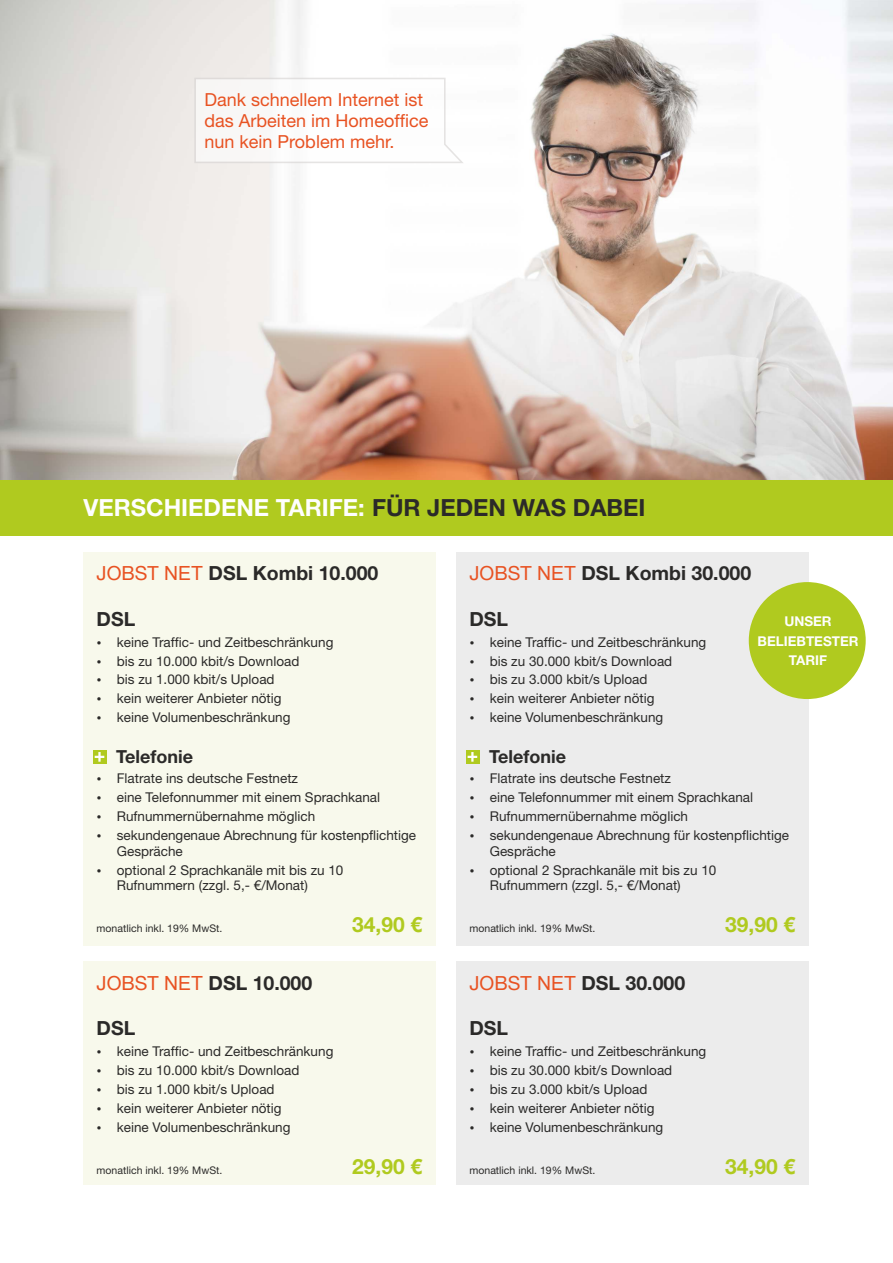
<style>
.page{position:relative;width:893px;height:1263px;background:#fff}
.page>*{position:absolute;margin:0;border:0;box-sizing:border-box;transform-origin:0 0}
.t1{font:700 23.7px "Helvetica Neue LT Pro";color:#fefefe}
.t2{font:700 21px "Helvetica Neue LT Pro";color:#b0ca1f}
.t3{font:700 19.5px "Helvetica Neue LT Pro";color:#2b2a29}
.t4{font:18px/21px "Helvetica Neue LT Pro";color:#e85222}
.t5{font:700 18px "Helvetica Neue LT Pro";color:#2b2a29}
.t6{font:13.5px/18.9px "Helvetica Neue LT Pro";color:#2b2a29}
.t7{font:700 13.5px/19.4px "Helvetica Neue LT Pro";color:#fefefe;text-align:center}
.t8{font:10.5px "Helvetica Neue LT Pro";color:#2b2a29}
.s1{color:#2b2a29}
.s2{font-weight:400;color:#e85222}
.s3{font-family:"Arial";font-weight:400;color:#e85222}
</style>
<div class="page">
<img style="left:0;top:0;width:892px;height:480px">
<div style="left:0;top:480px;width:893px;height:55px;background:#b0ca1f"></div>
<svg style="left:194px;top:78px;width:270px;height:85px"></svg>
<div style="left:84px;top:552px;width:352px;height:394px;background:#f8f9ec"></div>
<svg style="left:93px;top:750px;width:13px;height:13px"></svg>
<svg style="left:95px;top:752px;width:9px;height:10px"></svg>
<div style="left:457px;top:552px;width:352px;height:394px;background:#ececec"></div>
<svg style="left:466px;top:750px;width:13px;height:13px"></svg>
<svg style="left:468px;top:752px;width:9px;height:10px"></svg>
<div style="left:749px;top:582px;width:117px;height:117px;background:#b0ca1f;border-radius:50%"></div>
<div style="left:84px;top:961px;width:352px;height:224px;background:#f8f9ec"></div>
<div style="left:457px;top:961px;width:352px;height:224px;background:#ececec"></div>
<hr style="left:892px;top:0;width:1px;height:481px;background:#ececec">
<hr style="left:892px;top:480px;width:1px;height:56px;background:#b0ca1f">
<h3 class="t4" style="left:205px;top:91px;width:225px">Dank schnellem Internet ist das Arbeiten im Homeoffice nun kein Problem mehr.</h3>
<h1 class="t1" style="left:83px;top:499px;width:564px">VERSCHIEDENE TARIFE: <span class="s1">FÜR JEDEN WAS DABEI</span></h1>
<h3 class="t3" style="left:97px;top:566px;width:283px"><span class="s2">JOBST</span> <span class="s3">NET</span> DSL Kombi 10.000</h3>
<h3 class="t3" style="left:97px;top:612px;width:40px">DSL</h3>
<p class="t6" style="left:117px;top:634px;width:218px">keine Traffic- und Zeitbeschränkung bis zu 10.000 kbit/s Download<br>bis zu 1.000 kbit/s Upload<br>kein weiterer Anbieter nötig<br>keine Volumenbeschränkung</p>
<h3 class="t3" style="left:469px;top:566px;width:283px"><span class="s2">JOBST</span> <span class="s3">NET</span> DSL Kombi 30.000</h3>
<h3 class="t3" style="left:469px;top:612px;width:40px">DSL</h3>
<p class="t6" style="left:490px;top:634px;width:218px">keine Traffic- und Zeitbeschränkung</p>
<p class="t6" style="left:490px;top:653px;width:184px">bis zu 30.000 kbit/s Download</p>
<p class="t6" style="left:490px;top:672px;width:159px">bis zu 3.000 kbit/s Upload</p>
<p class="t6" style="left:490px;top:691px;width:166px">kein weiterer Anbieter nötig</p>
<p class="t6" style="left:490px;top:710px;width:175px">keine Volumenbeschränkung</p>
<p class="t7" style="left:758px;top:614px;width:102px">UNSER<br>BELIEBTESTER<br>TARIF</p>
<h3 class="t5" style="left:116px;top:750px;width:78px">Telefonie</h3>
<p class="t6" style="left:117px;top:771px;width:183px">Flatrate ins deutsche Festnetz</p>
<h3 class="t5" style="left:489px;top:750px;width:78px">Telefonie</h3>
<p class="t6" style="left:490px;top:771px;width:183px">Flatrate ins deutsche Festnetz</p>
<p class="t6" style="left:117px;top:790px;width:265px">eine Telefonnummer mit einem Sprachkanal<br>Rufnummernübernahme möglich</p>
<p class="t6" style="left:117px;top:829px;width:301px;line-height:15.8px">sekundengenaue Abrechnung für kostenpflichtige<br>Gespräche</p>
<p class="t6" style="left:490px;top:790px;width:301px">eine Telefonnummer mit einem Sprachkanal<br>Rufnummernübernahme möglich sekundengenaue Abrechnung für kostenpflichtige</p>
<p class="t6" style="left:490px;top:843px;width:68px">Gespräche</p>
<p class="t6" style="left:117px;top:864px;width:228px;line-height:15.8px">optional 2 Sprachkanäle mit bis zu 10<br>Rufnummern (zzgl. 5,- €/Monat)</p>
<p class="t6" style="left:490px;top:864px;width:228px;line-height:15.8px">optional 2 Sprachkanäle mit bis zu 10<br>Rufnummern (zzgl. 5,- €/Monat)</p>
<p class="t8" style="left:97px;top:925px;width:127px">monatlich inkl. 19% MwSt.</p>
<h2 class="t2" style="left:352px;top:917px;width:72px">34,90 €</h2>
<p class="t8" style="left:469px;top:925px;width:127px">monatlich inkl. 19% MwSt.</p>
<h2 class="t2" style="left:725px;top:917px;width:72px">39,90 €</h2>
<h3 class="t3" style="left:97px;top:976px;width:217px"><span class="s2">JOBST</span> <span class="s3">NET</span> DSL 10.000</h3>
<h3 class="t3" style="left:469px;top:976px;width:217px"><span class="s2">JOBST</span> <span class="s3">NET</span> DSL 30.000</h3>
<h3 class="t3" style="left:97px;top:1021px;width:40px">DSL</h3>
<h3 class="t3" style="left:469px;top:1021px;width:40px">DSL</h3>
<p class="t6" style="left:117px;top:1044px;width:218px">keine Traffic- und Zeitbeschränkung</p>
<p class="t6" style="left:117px;top:1062px;width:184px">bis zu 10.000 kbit/s Download</p>
<p class="t6" style="left:490px;top:1044px;width:218px">keine Traffic- und Zeitbeschränkung bis zu 30.000 kbit/s Download</p>
<p class="t6" style="left:117px;top:1081px;width:159px">bis zu 1.000 kbit/s Upload</p>
<p class="t6" style="left:490px;top:1081px;width:159px">bis zu 3.000 kbit/s Upload</p>
<p class="t6" style="left:117px;top:1100px;width:166px">kein weiterer Anbieter nötig</p>
<p class="t6" style="left:490px;top:1100px;width:166px">kein weiterer Anbieter nötig</p>
<p class="t6" style="left:117px;top:1119px;width:175px">keine Volumenbeschränkung</p>
<p class="t8" style="left:97px;top:1166px;width:127px">monatlich inkl. 19% MwSt.</p>
<h2 class="t2" style="left:352px;top:1158px;width:72px">29,90 €</h2>
<p class="t6" style="left:490px;top:1119px;width:175px">keine Volumenbeschränkung</p>
<p class="t8" style="left:469px;top:1166px;width:127px">monatlich inkl. 19% MwSt.</p>
<h2 class="t2" style="left:725px;top:1158px;width:72px">34,90 €</h2>
</div>
